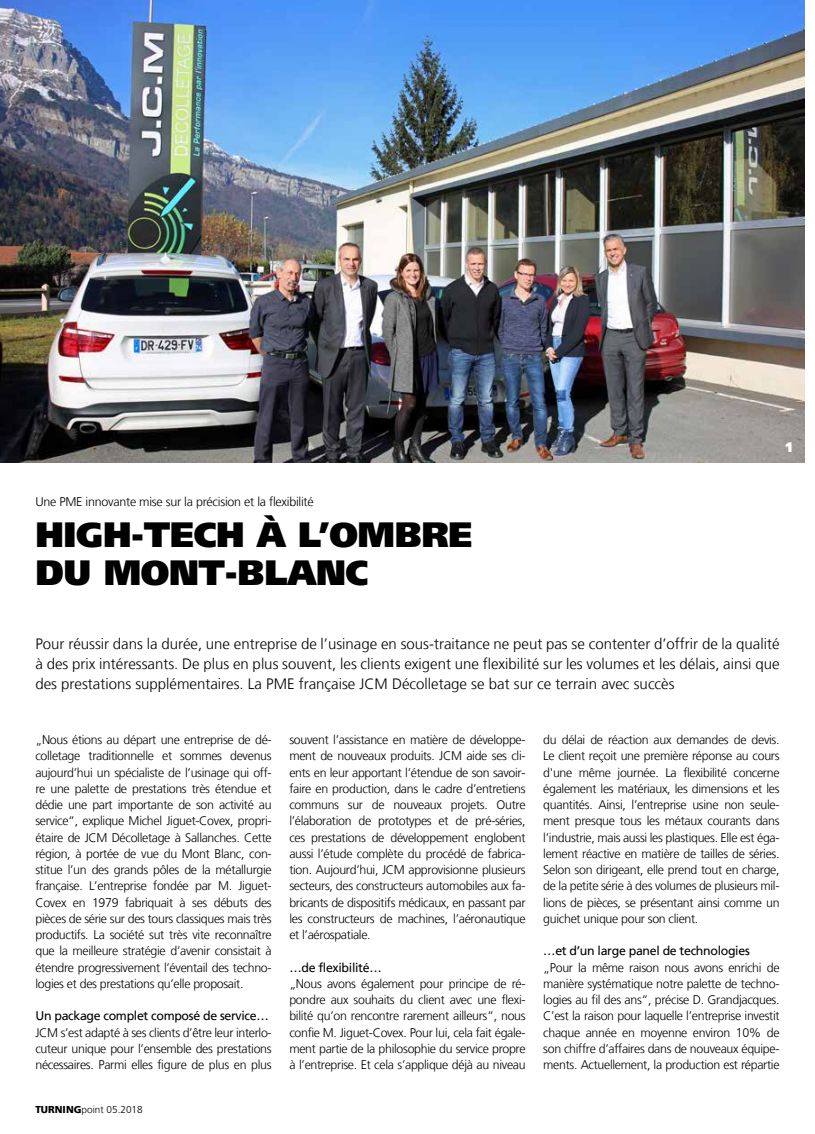
<style>
.page{position:relative;width:815px;height:1134px;background:#fff}
.page>*{position:absolute;margin:0;border:0;box-sizing:border-box;transform-origin:0 0}
.t1{font:900 35px/37.5px "Frutiger LT";letter-spacing:-.01em;color:#000}
.t2{font:300 15px/20px "Frutiger LT";color:#000;text-align:justify}
.t3{font:900 13.75px "Frutiger LT";color:#fff;scale:.91 1}
.t4{font:300 12.5px/16.2px "Frutiger LT";letter-spacing:-.025em;color:#000;text-align:justify}
.t5{font:12.5px "Frutiger LT";letter-spacing:-.025em;color:#000}
.t6{font:300 10px "Frutiger LT";color:#000}
.s1{font-weight:900}
</style>
<div class="page">
<img style="left:0;top:0;width:804px;height:463px">
<p class="t4" style="left:35px;top:493px;width:280px">Une PME innovante mise sur la précision et la flexibilité</p>
<h1 class="t1" style="left:35px;top:516px;width:439px">HIGH-TECH À L’OMBRE<br>DU MONT-BLANC</h1>
<p class="t3" style="left:786px;top:439px;width:9px">1</p>
<p class="t2" style="left:35px;top:634px;width:746px">Pour réussir dans la durée, une entreprise de l’usinage en sous-traitance ne peut pas se contenter d’offrir de la qualité à des prix intéressants. De plus en plus souvent, les clients exigent une flexibilité sur les volumes et les délais, ainsi que des prestations supplémentaires. La PME française JCM Décolletage se bat sur ce terrain avec succès</p>
<p class="t4" style="left:35px;top:732px;width:238px">„Nous étions au départ une entreprise de dé&shy;colletage traditionnelle et sommes devenus aujourd’hui un spécialiste de l’usinage qui off&shy;re une palette de prestations très étendue et dédie une part importante de son activité au service“, explique Michel Jiguet-Covex, propri&shy;étaire de JCM Décolletage à Sallanches. Cette région, à portée de vue du Mont Blanc, con&shy;stitue l’un des grands pôles de la métallurgie française. L’entreprise fondée par M. Jiguet-Covex en 1979 fabriquait à ses débuts des pièces de série sur des tours classiques mais très productifs. La société sut très vite reconnaître que la meilleure stratégie d’avenir consistait à étendre progressivement l’éventail des techno&shy;logies et des prestations qu’elle proposait.</p>
<p class="t5" style="left:35px;top:1009px;width:235px">Un package complet composé de service…</p>
<p class="t4" style="left:35px;top:1024px;width:238px">JCM s’est adapté à ses clients d’être leur interlo&shy;cuteur unique pour l’ensemble des prestations nécessaires. Parmi elles figure de plus en plus</p>
<p class="t6" style="left:35px;top:1104px;width:109px"><span class="s1">TURNING</span>point 05.2018</p>
<p class="t4" style="left:289px;top:732px;width:238px">souvent l’assistance en matière de développe&shy;ment de nouveaux produits. JCM aide ses cli&shy;ents en leur apportant l’étendue de son savoir&shy;faire en production, dans le cadre d’entretiens communs sur de nouveaux projets. Outre l’élaboration de prototypes et de pré-séries, ces prestations de développement englobent aussi l’étude complète du procédé de fabrica&shy;tion. Aujourd’hui, JCM approvisionne plusieurs secteurs, des constructeurs automobiles aux fa&shy;bricants de dispositifs médicaux, en passant par les constructeurs de machines, l’aéronautique et l’aérospatiale.</p>
<p class="t5" style="left:289px;top:960px;width:94px">…de flexibilité…</p>
<p class="t4" style="left:289px;top:976px;width:238px">„Nous avons également pour principe de ré&shy;pondre aux souhaits du client avec une flexi&shy;bilité qu’on rencontre rarement ailleurs“, nous confie M. Jiguet-Covex. Pour lui, cela fait égale&shy;ment partie de la philosophie du service propre à l’entreprise. Et cela s’applique déjà au niveau</p>
<p class="t4" style="left:543px;top:732px;width:238px">du délai de réaction aux demandes de devis.<br>Le client reçoit une première réponse au cours d'une même journée. La flexibilité concerne également les matériaux, les dimensions et les quantités. Ainsi, l’entreprise usine non seule&shy;ment presque tous les métaux courants dans l’industrie, mais aussi les plastiques. Elle est éga&shy;lement réactive en matière de tailles de séries.<br>Selon son dirigeant, elle prend tout en charge, de la petite série à des volumes de plusieurs mil&shy;lions de pièces, se présentant ainsi comme un guichet unique pour son client.</p>
<p class="t5" style="left:543px;top:944px;width:208px">…et d’un large panel de technologies</p>
<p class="t4" style="left:543px;top:959px;width:238px">„Pour la même raison nous avons enrichi de manière systématique notre palette de techno&shy;logies au fil des ans“, précise D. Grandjacques.<br>C’est la raison pour laquelle l’entreprise investit chaque année en moyenne environ 10% de son chiffre d’affaires dans de nouveaux équipe&shy;ments. Actuellement, la production est répartie</p>
</div>
